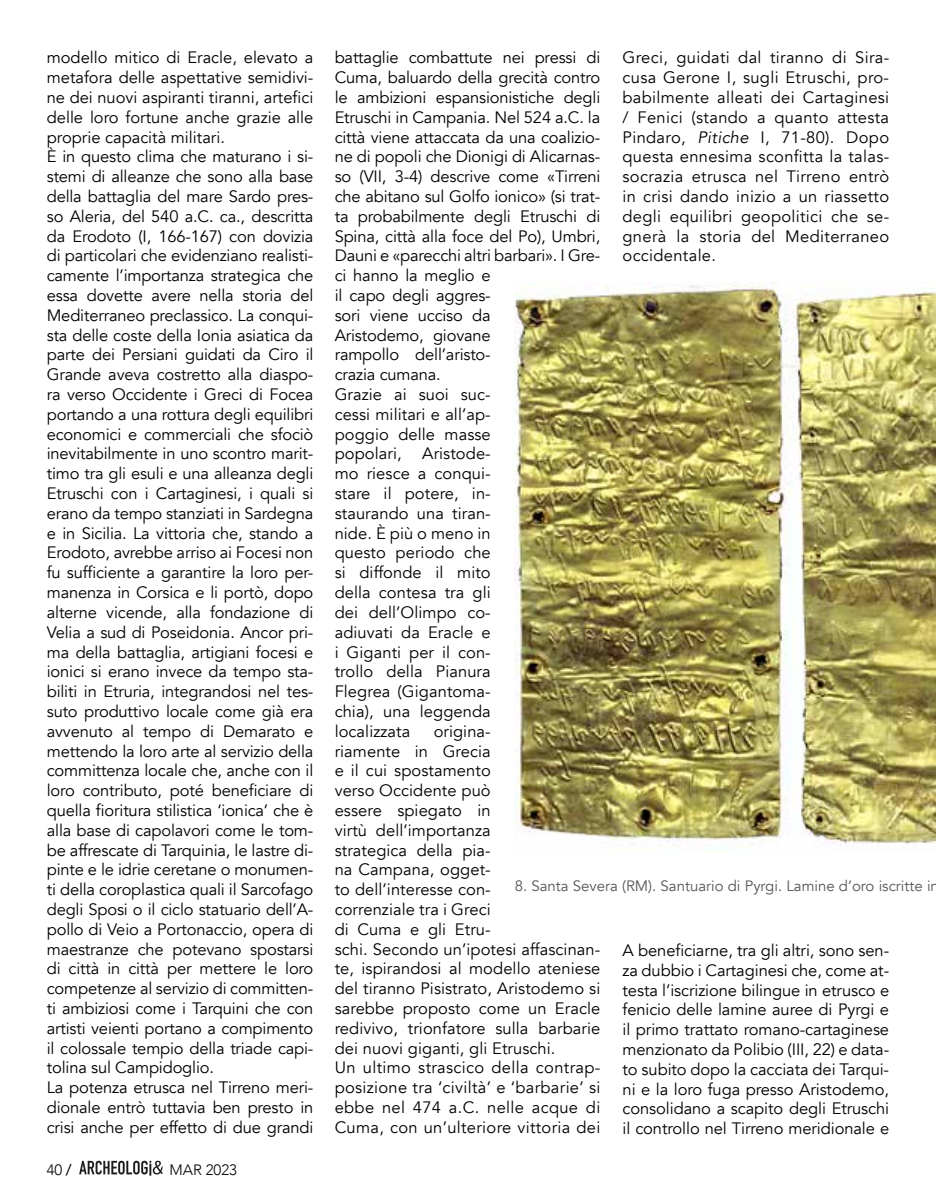
<style>
.page{position:relative;width:936px;height:1191px;background:#fff}
.page>*{position:absolute;margin:0;border:0;box-sizing:border-box;transform-origin:0 0}
.t1{font:16.5px/19.8px "Avenir";letter-spacing:-.01em;color:#000}
.t2{font:15px "Avenir";color:#575656}
.t3{font:300 15px "Avenir";color:#000}
.s1{font-style:italic}
.s2{font-weight:500}
</style>
<div class="page">
<svg style="left:79px;top:1160px;width:83px;height:15px"></svg>
<img style="left:514px;top:282px;width:421px;height:570px">
<p class="t1" style="left:47px;top:48px;width:268px">modello mitico di Eracle, elevato a metafora delle aspettative semidivi&shy;ne dei nuovi aspiranti tiranni, artefici delle loro fortune anche grazie alle proprie capacità militari.<br>È in questo clima che maturano i si&shy;stemi di alleanze che sono alla base della battaglia del mare Sardo pres&shy;so Aleria, del 540 a.C. ca., descritta da Erodoto (I, 166-167) con dovizia di particolari che evidenziano realisti&shy;camente l’importanza strategica che essa dovette avere nella storia del Mediterraneo preclassico. La conqui&shy;sta delle coste della Ionia asiatica da parte dei Persiani guidati da Ciro il Grande aveva costretto alla diaspo&shy;ra verso Occidente i Greci di Focea portando a una rottura degli equilibri economici e commerciali che sfociò inevitabilmente in uno scontro marit&shy;timo tra gli esuli e una alleanza degli Etruschi con i Cartaginesi, i quali si erano da tempo stanziati in Sardegna e in Sicilia. La vittoria che, stando a Erodoto, avrebbe arriso ai Focesi non fu sufficiente a garantire la loro per&shy;manenza in Corsica e li portò, dopo alterne vicende, alla fondazione di Velia a sud di Poseidonia. Ancor pri&shy;ma della battaglia, artigiani focesi e ionici si erano invece da tempo sta&shy;biliti in Etruria, integrandosi nel tes&shy;suto produttivo locale come già era avvenuto al tempo di Demarato e mettendo la loro arte al servizio della committenza locale che, anche con il loro contributo, poté beneficiare di quella fioritura stilistica ‘ionica’ che è alla base di capolavori come le tom&shy;be affrescate di Tarquinia, le lastre di&shy;pinte e le idrie ceretane o monumen&shy;ti della coroplastica quali il Sarcofago degli Sposi o il ciclo statuario dell’A&shy;pollo di Veio a Portonaccio, opera di maestranze che potevano spostarsi di città in città per mettere le loro competenze al servizio di committen&shy;ti ambiziosi come i Tarquini che con artisti veienti portano a compimento il colossale tempio della triade capi&shy;tolina sul Campidoglio.<br>La potenza etrusca nel Tirreno meri&shy;dionale entrò tuttavia ben presto in crisi anche per effetto di due grandi</p>
<p class="t1" style="left:334px;top:48px;width:267px">battaglie combattute nei pressi di<br>Cuma, baluardo della grecità contro le ambizioni espansionistiche degli<br>Etruschi in Campania. Nel 524 a.C. la città viene attaccata da una coalizio&shy;ne di popoli che Dionigi di Alicarnas&shy;so (VII, 3-4) descrive come «Tirreni che abitano sul Golfo ionico» (si trat&shy;ta probabilmente degli Etruschi di<br>Spina, città alla foce del Po), Umbri,<br>Dauni e «parecchi altri barbari». I Gre&shy;ci hanno la meglio e<br>il capo degli aggres-<br>sori viene ucciso da<br>Aristodemo, giovane<br>rampollo dell’aristo-<br>crazia cumana.<br>Grazie ai suoi suc-<br>cessi militari e all’ap-<br>poggio delle masse<br>popolari, Aristode-<br>mo riesce a conqui-<br>stare il potere, in-<br>staurando una tiran-<br>nide. È più o meno in<br>questo periodo che<br>si diffonde il mito<br>della contesa tra gli<br>dei dell’Olimpo co-<br>adiuvati da Eracle e<br>i Giganti per il con-<br>trollo della Pianura<br>Flegrea (Gigantoma-<br>chia), una leggenda<br>localizzata</p>
<p class="t1" style="left:622px;top:48px;width:268px;text-align:justify">Greci, guidati dal tiranno di Sira&shy;cusa Gerone I, sugli Etruschi, pro&shy;babilmente alleati dei Cartaginesi / Fenici (stando a quanto attesta Pindaro, <span class="s1">Pitiche</span> I, 71-80). Dopo questa ennesima sconfitta la talas&shy;socrazia etrusca nel Tirreno entrò in crisi dando inizio a un riassetto degli equilibri geopolitici che se&shy;gnerà la storia del Mediterraneo occidentale.</p>
<p class="t1" style="left:334px;top:721px;width:267px;text-indent:99px">origina-<br>riamente in Grecia<br>e il cui spostamento<br>verso Occidente può<br>essere spiegato in<br>virtù dell’importanza<br>strategica della pia-<br>na Campana, ogget-<br>to dell’interesse con-<br>correnziale tra i Greci<br>di Cuma e gli Etru-<br>schi. Secondo un’ipotesi affascinan&shy;te, ispirandosi al modello ateniese del tiranno Pisistrato, Aristodemo si sarebbe proposto come un Eracle redivivo, trionfatore sulla barbarie dei nuovi giganti, gli Etruschi.<br>Un ultimo strascico della contrap&shy;posizione tra ‘civiltà’ e ‘barbarie’ si ebbe nel 474 a.C. nelle acque di<br>Cuma, con un’ulteriore vittoria dei</p>
<p class="t2" style="left:514px;top:875px;width:425px">8. Santa Severa (RM). Santuario di Pyrgi. Lamine d’oro iscritte in</p>
<p class="t1" style="left:622px;top:941px;width:268px;text-align:justify">A beneficiarne, tra gli altri, sono sen&shy;za dubbio i Cartaginesi che, come at&shy;testa l’iscrizione bilingue in etrusco e fenicio delle lamine auree di Pyrgi e il primo trattato romano-cartaginese menzionato da Polibio (III, 22) e data&shy;to subito dopo la cacciata dei Tarqui&shy;ni e la loro fuga presso Aristodemo, consolidano a scapito degli Etruschi il controllo nel Tirreno meridionale e</p>
<p class="t3" style="left:47px;top:1159px;width:26px">40 <span class="s2">/</span></p>
<p class="t3" style="left:169px;top:1159px;width:69px">MAR 2023</p>
</div>
